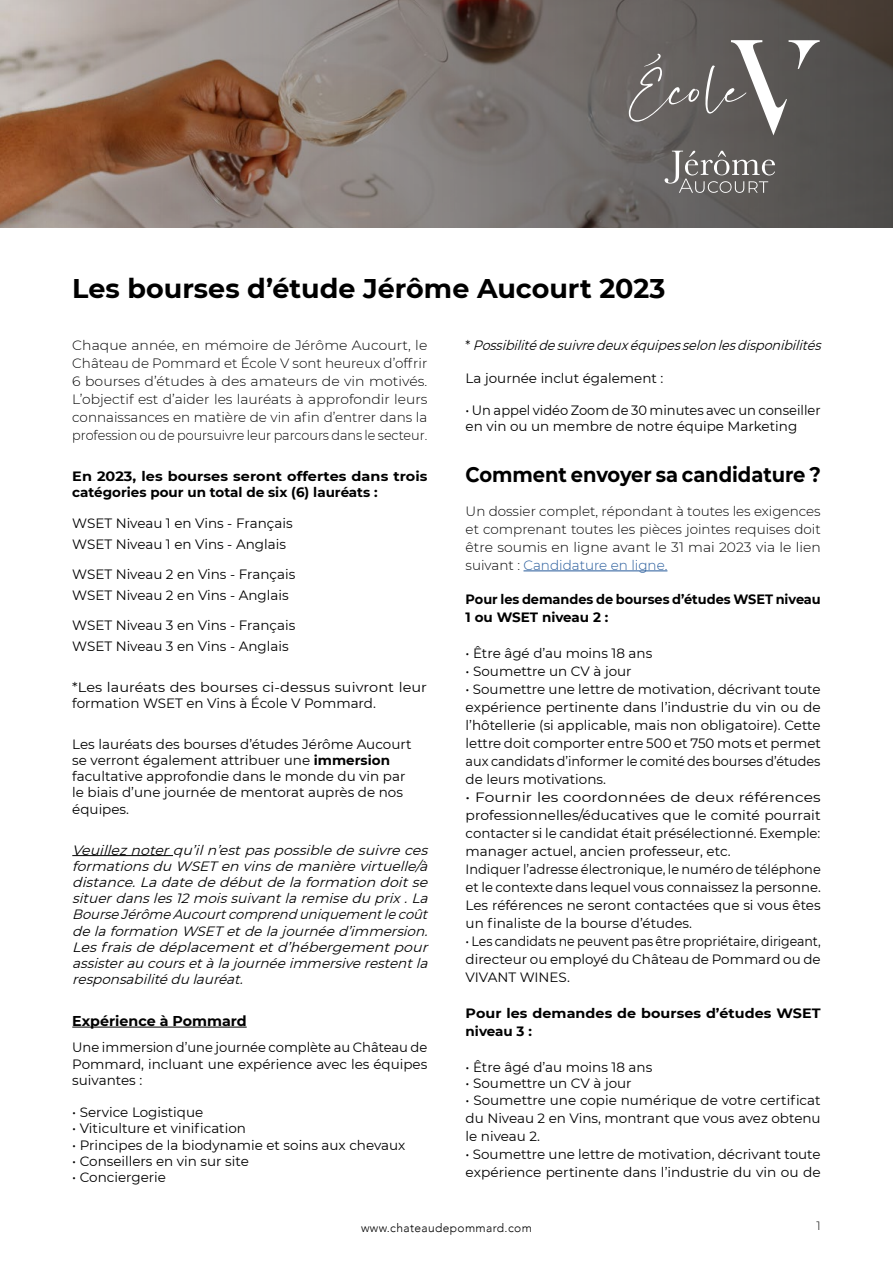
<style>
.page{position:relative;width:893px;height:1263px;background:#fff}
.page>*{position:absolute;margin:0;border:0;box-sizing:border-box;transform-origin:0 0}
.t1{font:700 27px "Montserrat";color:#000}
.t2{font:700 21px "Montserrat";letter-spacing:-.005em;color:#000;scale:.93 1}
.t3{font:700 14.25px "Montserrat";color:#000}
.t4{font:13.5px/18px "Montserrat";color:#000}
.t5{font:300 13.5px/18px "Montserrat";letter-spacing:-.005em;color:#000;text-align:justify}
.t6{font:italic 13.5px/16.2px "Montserrat";color:#000;text-align:justify;scale:1.04 1}
.t7{font:13.5px/18px "Montserrat";color:#000;scale:1.14 1}
.t8{font:13.5px/18px "Montserrat";color:#000;text-align:justify;scale:.93 1}
.t9{font:700 13.5px/16.2px "Montserrat";color:#000;scale:1.07 1}
.t10{font:13.5px/16.2px "Montserrat";color:#000;scale:1.07 1}
.t11{font:700 13.5px/18px "Montserrat";color:#000;scale:.96 1}
.t12{font:italic 13.5px "Montserrat";color:#000;scale:.93 1}
.t13{font:700 13.5px/18px "Montserrat";color:#000;scale:1.06 1}
.t14{font:300 12px "Avenir";letter-spacing:.03em;color:#000}
.t15{font:300 12px "Montserrat";color:#000}
.s1{font-weight:700}
.s2{font-style:normal}
.s3{color:#275b9b}
</style>
<div class="page">
<hr style="left:72px;top:855px;width:101px;height:1px;background:#000">
<hr style="left:72px;top:1027px;width:175px;height:1px;background:#000">
<hr style="left:523px;top:570px;width:144px;height:1px;background:#275b9b">
<img style="left:0;top:0;width:893px;height:227px">
<svg style="left:629px;top:53px;width:70px;height:69px;background:#726e6c"></svg>
<svg style="left:705px;top:40px;width:115px;height:95px;background:#757270"></svg>
<svg style="left:665px;top:151px;width:110px;height:42px;background:#7a7876"></svg>
<h1 class="t1" style="left:72px;top:269px;width:595px">Les bourses d’étude Jérôme Aucourt 2023</h1>
<p class="t5" style="left:72px;top:336px;width:357px">Chaque année, en mémoire de Jérôme Aucourt, le Château de Pommard et École V sont heureux d’offrir 6 bourses d’études à des amateurs de vin motivés.<br>L’objectif est d’aider les lauréats à approfondir leurs connaissances en matière de vin afin d’entrer dans la profession ou de poursuivre leur parcours dans le secteur.</p>
<p class="t9" style="left:72px;top:468px;width:333px">En 2023, les bourses seront offertes dans trois catégories pour un total de six (6) lauréats :</p>
<p class="t4" style="left:72px;top:513px;width:222px;line-height:20.4px">WSET Niveau 1 en Vins - Français<br>WSET Niveau 1 en Vins - Anglais</p>
<p class="t4" style="left:72px;top:564px;width:225px;line-height:20.4px">WSET Niveau 2 en Vins - Français<br>WSET Niveau 2 en Vins - Anglais</p>
<p class="t4" style="left:72px;top:615px;width:225px;line-height:20.4px">WSET Niveau 3 en Vins - Français<br>WSET Niveau 3 en Vins - Anglais</p>
<p class="t10" style="left:72px;top:678px;width:333px">*Les lauréats des bourses ci-dessus suivront leur formation WSET en Vins à École V Pommard.</p>
<p class="t4" style="left:72px;top:735px;width:341px;line-height:16.2px">Les lauréats des bourses d’études Jérôme Aucourt se verront également attribuer une <span class="s1">immersion </span>facultative approfondie dans le monde du vin par le biais d’une journée de mentorat auprès de nos équipes.</p>
<p class="t6" style="left:72px;top:841px;width:348px">Veuilleznoterqu’iln’estpaspossibledesuivreces formationsdu WSETen vinsdemanièrevirtuelle/à distance.Ladatededébutdelaformation doitse situerdansles12moissuivantlaremisedu prix.La BourseJérômeAucourtcomprend uniquementlecoût delaformation WSETetdelajournéed’immersion.<br>Lesfraisdedéplacementetd’hébergementpour assisterau coursetàlajournéeimmersiverestentla responsabilitédu lauréat.</p>
<p class="t3" style="left:72px;top:1011px;width:176px">Expérience à Pommard</p>
<p class="t4" style="left:72px;top:1039px;width:357px;line-height:16.2px;text-align:justify">Une immersion d’une journée complète au Château de Pommard, incluant une expérience avec les équipes suivantes :</p>
<p class="t4" style="left:72px;top:1103px;width:133px">• Service Logistique</p>
<p class="t4" style="left:72px;top:1119px;width:175px">• Viticulture et vinification</p>
<p class="t4" style="left:72px;top:1135px;width:335px">• Principes de la biodynamie et soins aux chevaux</p>
<p class="t4" style="left:72px;top:1151px;width:178px">• Conseillers en vin sur site</p>
<p class="t4" style="left:72px;top:1168px;width:95px">• Conciergerie</p>
<p class="t12" style="left:466px;top:336px;width:388px"><span class="s2">*</span> Possibilitédesuivredeuxéquipesselonlesdisponibilités</p>
<p class="t4" style="left:466px;top:368px;width:199px">La journée inclut également :</p>
<p class="t4" style="left:466px;top:402px;width:356px;line-height:16.2px">• Un appel vidéo Zoom de 30 minutes avec un conseiller en vin ou un membre de notre équipe Marketing</p>
<h2 class="t2" style="left:466px;top:459px;width:383px">Comment envoyer sa candidature ?</h2>
<p class="t5" style="left:466px;top:502px;width:357px">Un dossier complet, répondant à toutes les exigences et comprenant toutes les pièces jointes requises doit être soumis en ligne avant le 31 mai 2023 via le lien suivant : <span class="s3">Candidature en ligne.</span></p>
<p class="t11" style="left:466px;top:590px;width:371px">Pour les demandes de bourses d’études WSET niveau<br>1 ou WSET niveau 2 :</p>
<p class="t4" style="left:466px;top:644px;width:188px">• Être âgé d’au moins 18 ans</p>
<p class="t4" style="left:466px;top:662px;width:168px">• Soumettre un CV à jour</p>
<p class="t4" style="left:466px;top:680px;width:357px;text-align:justify">• Soumettre une lettre de motivation, décrivant toute expérience pertinente dans l’industrie du vin ou de l’hôtellerie (si applicable, mais non obligatoire). Cette lettre doit comporter entre 500 et 750 mots et permet aux candidats d’informer le comité des bourses d’études de leurs motivations.</p>
<p class="t7" style="left:466px;top:788px;width:313px">• Fournir les coordonnées de deux références professionnelles/éducatives que le comité pourrait contacter si le candidat était présélectionné. Exemple: manager actuel, ancien professeur, etc.<br>Indiquer l’adresse électronique, le numéro de téléphone et le contexte dans lequel vous connaissez la personne.<br>Les références ne seront contactées que si vous êtes un finaliste de la bourse d’études.</p>
<p class="t8" style="left:466px;top:932px;width:383px">• Les candidats ne peuvent pas être propriétaire, dirigeant, directeur ou employé du Château de Pommard ou de VIVANT WINES.</p>
<p class="t13" style="left:466px;top:1004px;width:336px">Pour les demandes de bourses d’études WSET niveau 3 :</p>
<p class="t4" style="left:466px;top:1058px;width:188px">• Être âgé d’au moins 18 ans</p>
<p class="t4" style="left:466px;top:1074px;width:168px">• Soumettre un CV à jour</p>
<p class="t4" style="left:466px;top:1090px;width:357px;text-align:justify">• Soumettre une copie numérique de votre certificat du Niveau 2 en Vins, montrant que vous avez obtenu le niveau 2.</p>
<p class="t4" style="left:466px;top:1144px;width:357px">• Soumettre une lettre de motivation, décrivant toute expérience pertinente dans l’industrie du vin ou de</p>
<p class="t14" style="left:361px;top:1220px;width:172px">www.chateaudepommard.com</p>
<p class="t15" style="left:816px;top:1217px;width:6px">1</p>
</div>
